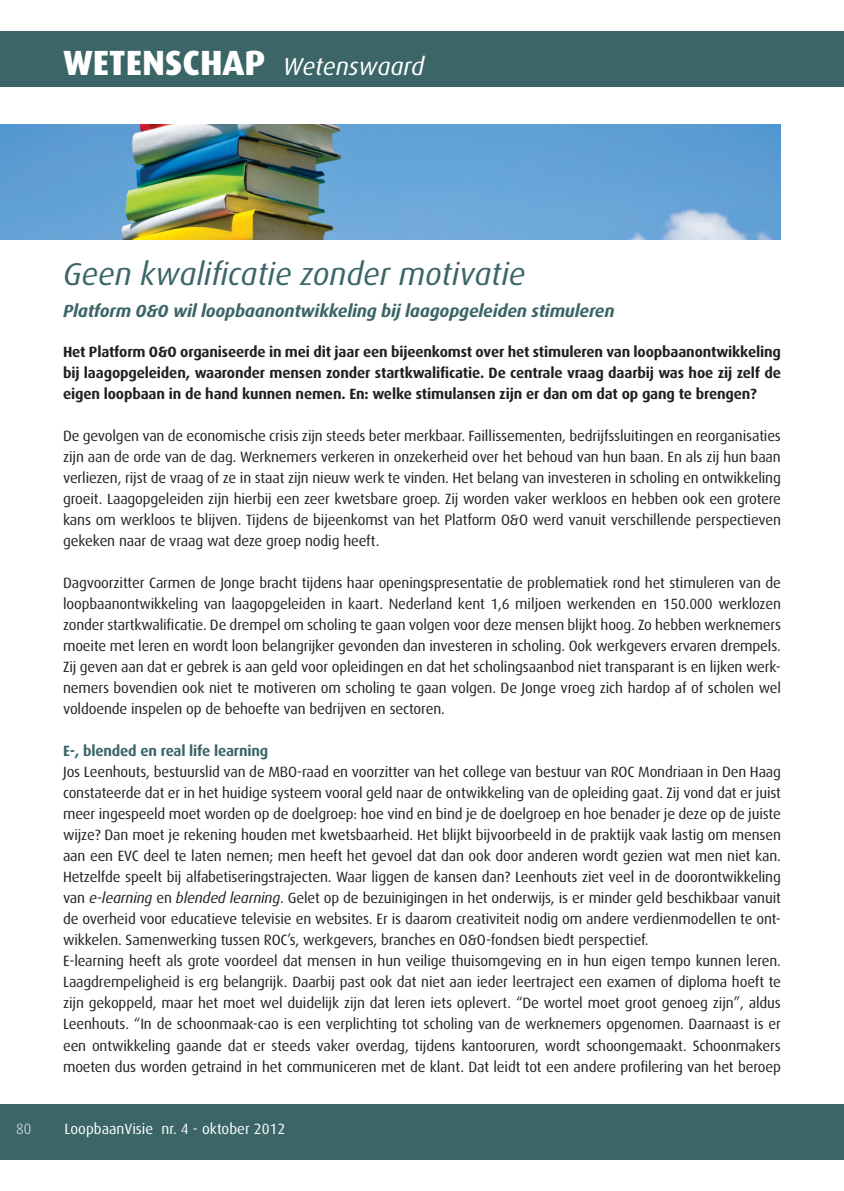
<style>
.page{position:relative;width:844px;height:1191px;background:#fff}
.page>*{position:absolute;margin:0;border:0;box-sizing:border-box;transform-origin:0 0}
.t1{font:italic 31.5px "Dax";color:#3b6567}
.t2{font:italic 24.5px "Dax";letter-spacing:-.005em;color:#fff}
.t3{font:italic 700 17.5px "Dax";letter-spacing:-.01em;color:#3b6567}
.t4{font:14.88px/21px "Dax";letter-spacing:-.01em;color:#231f20;text-align:justify}
.t5{font:700 14.88px/21px "Dax";letter-spacing:-.01em;color:#231f20;text-align:justify}
.t6{font:14.88px "Dax";color:#fff}
.t7{font:700 14.88px "Dax";letter-spacing:-.01em;color:#3b6567}
.t8{font:300 14.88px "Dax";color:#fff}
.s1{font-weight:800;font-style:normal;font-size:35px}
.s2{font-style:italic}
</style>
<div class="page">
<div style="left:0;top:1104px;width:843px;height:56px;background:#3b6567"></div>
<div style="left:0;top:31px;width:843px;height:56px;background:#3b6567"></div>
<img style="left:0;top:124px;width:780px;height:115px">
<h2 class="t2" style="left:63px;top:53px;width:362px"><span class="s1">WETENSCHAP</span> Wetenswaard</h2>
<h1 class="t1" style="left:63px;top:257px;width:464px">Geen kwalificatie zonder motivatie</h1>
<p class="t3" style="left:63px;top:301px;width:553px">Platform O&amp;O wil loopbaanontwikkeling bij laagopgeleiden stimuleren</p>
<p class="t5" style="left:63px;top:341px;width:719px">Het Platform O&amp;O organiseerde in mei dit jaar een bijeenkomst over het stimuleren van loopbaanontwikkeling bij laagopgeleiden, waaronder mensen zonder startkwalificatie. De centrale vraag daarbij was hoe zij zelf de eigen loopbaan in de hand kunnen nemen. En: welke stimulansen zijn er dan om dat op gang te brengen?</p>
<p class="t4" style="left:63px;top:426px;width:719px">De gevolgen van de economische crisis zijn steeds beter merkbaar. Faillissementen, bedrijfssluitingen en reorganisaties zijn aan de orde van de dag. Werknemers verkeren in onzekerheid over het behoud van hun baan. En als zij hun baan verliezen, rijst de vraag of ze in staat zijn nieuw werk te vinden. Het belang van investeren in scholing en ontwikkeling groeit. Laagopgeleiden zijn hierbij een zeer kwetsbare groep. Zij worden vaker werkloos en hebben ook een grotere kans om werkloos te blijven. Tijdens de bijeenkomst van het Platform O&amp;O werd vanuit verschillende perspectieven gekeken naar de vraag wat deze groep nodig heeft.</p>
<p class="t4" style="left:63px;top:573px;width:719px">Dagvoorzitter Carmen de Jonge bracht tijdens haar openingspresentatie de problematiek rond het stimuleren van de loopbaanontwikkeling van laagopgeleiden in kaart. Nederland kent 1,6 miljoen werkenden en 150.000 werklozen zonder startkwalificatie. De drempel om scholing te gaan volgen voor deze mensen blijkt hoog. Zo hebben werknemers moeite met leren en wordt loon belangrijker gevonden dan investeren in scholing. Ook werkgevers ervaren drempels.<br>Zij geven aan dat er gebrek is aan geld voor opleidingen en dat het scholingsaanbod niet transparant is en lijken werk&shy;nemers bovendien ook niet te motiveren om scholing te gaan volgen. De Jonge vroeg zich hardop af of scholen wel voldoende inspelen op de behoefte van bedrijven en sectoren.</p>
<p class="t7" style="left:63px;top:743px;width:207px">E-, blended en real life learning</p>
<p class="t4" style="left:63px;top:762px;width:719px;text-align:left">Jos Leenhouts, bestuurslid van de MBO-raad en voorzitter van het college van bestuur van ROC Mondriaan in Den Haag constateerde dat er in het huidige systeem vooral geld naar de ontwikkeling van de opleiding gaat. Zij vond dat er juist meer ingespeeld moet worden op de doelgroep: hoe vind en bind je de doelgroep en hoe benader je deze op de juiste wijze? Dan moet je rekening houden met kwetsbaarheid. Het blijkt bijvoorbeeld in de praktijk vaak lastig om mensen aan een EVC deel te laten nemen; men heeft het gevoel dat dan ook door anderen wordt gezien wat men niet kan.<br>Hetzelfde speelt bij alfabetiseringstrajecten. Waar liggen de kansen dan? Leenhouts ziet veel in de doorontwikkeling van <span class="s2">e-learning</span> en <span class="s2">blended learning</span>. Gelet op de bezuinigingen in het onderwijs, is er minder geld beschikbaar vanuit de overheid voor educatieve televisie en websites. Er is daarom creativiteit nodig om andere verdienmodellen te ont&shy;wikkelen. Samenwerking tussen ROC’s, werkgevers, branches en O&amp;O-fondsen biedt perspectief.<br>E-learning heeft als grote voordeel dat mensen in hun veilige thuisomgeving en in hun eigen tempo kunnen leren.<br>Laagdrempeligheid is erg belangrijk. Daarbij past ook dat niet aan ieder leertraject een examen of diploma hoeft te zijn gekoppeld, maar het moet wel duidelijk zijn dat leren iets oplevert. “De wortel moet groot genoeg zijn”, aldus Leenhouts. “In de schoonmaak-cao is een verplichting tot scholing van de werknemers opgenomen. Daarnaast is er een ontwikkeling gaande dat er steeds vaker overdag, tijdens kantooruren, wordt schoongemaakt. Schoonmakers moeten dus worden getraind in het communiceren met de klant. Dat leidt tot een andere profilering van het beroep</p>
<p class="t8" style="left:16px;top:1121px;width:17px">80</p>
<p class="t6" style="left:64px;top:1121px;width:222px">LoopbaanVisie nr. 4 - oktober 2012</p>
</div>
